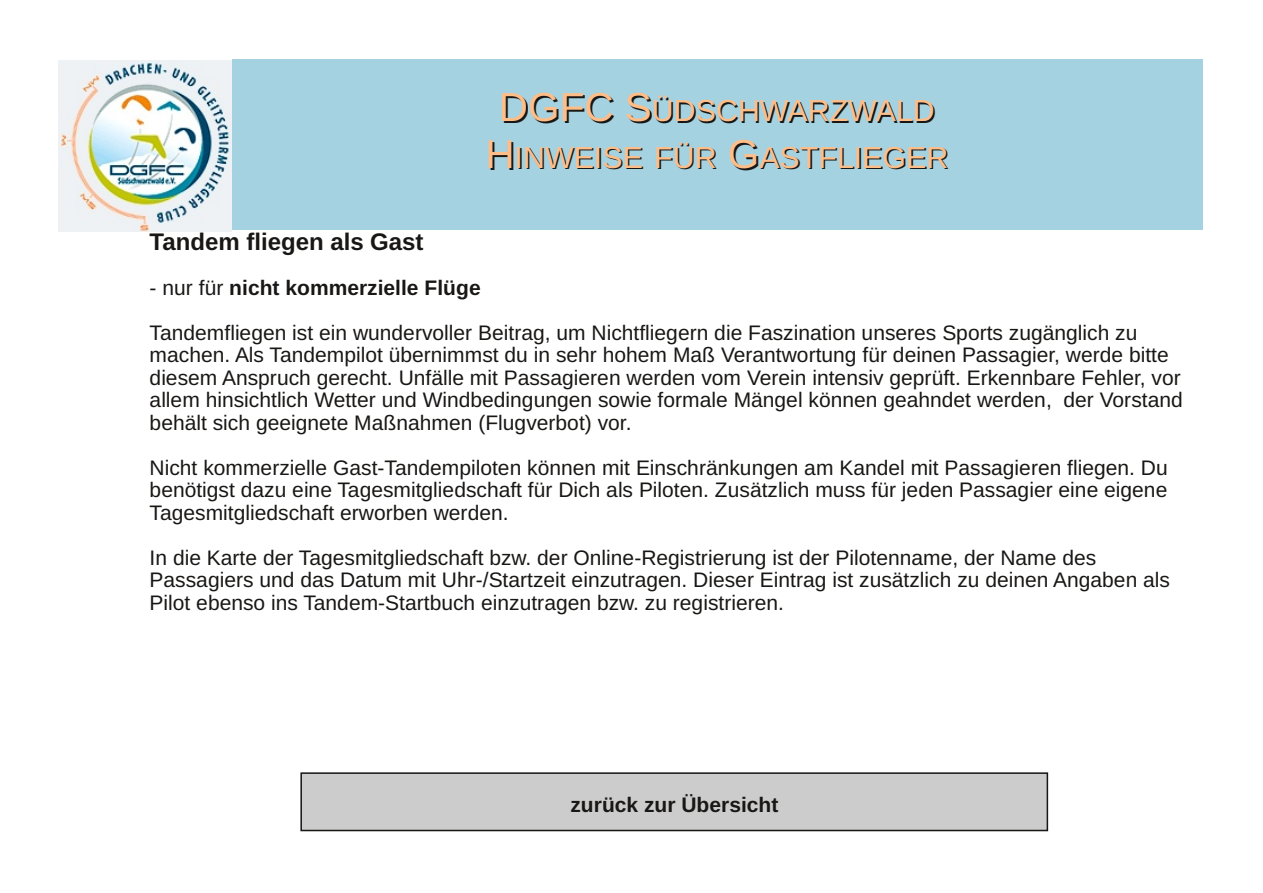
<style>
.page{position:relative;width:1263px;height:893px;background:#fff}
.page>*{position:absolute;margin:0;border:0;box-sizing:border-box;transform-origin:0 0}
.t1{font:30.3px/46.5px "Arimo";color:#181715;text-align:center}
.t2{font:700 24px "Arimo";color:#181715}
.t3{font:21px/22.5px "Arimo";color:#181715}
.t4{font:700 21px "Arimo";color:#181715}
.s1{font-size:40.5px}
.s2{color:#ffbd88}
.s3{font-weight:700}
</style>
<div class="page">
<img style="left:58px;top:60px;width:173px;height:171px">
<div style="left:232px;top:59px;width:970px;height:170px;background:#a4d2e0"></div>
<div style="left:301px;top:773px;width:746px;height:57px;background:#ccc"></div>
<div style="left:300px;top:772px;width:748px;height:59px;border:2px solid #181715"></div>
<h1 class="t1" style="left:487px;top:89px;width:464px"><span class="s1">DGFC S</span>ÜDSCHWARZWALD<br><span class="s1">H</span><span class="s2">I</span>NWE<span class="s2">I</span>SE FÜR <span class="s1">G</span>ASTFL<span class="s2">I</span>EGER</h1>
<p class="t2" style="left:150px;top:228px;width:275px">Tandem fliegen als Gast</p>
<p class="t3" style="left:150px;top:265px;width:989px;line-height:45px">- nur für <span class="s3">nicht kommerzielle Flüge<br></span>Tandemfliegen ist ein wundervoller Beitrag, um Nichtfliegern die Faszination unseres Sports zugänglich zu</p>
<p class="t3" style="left:150px;top:344px;width:1035px">machen. Als Tandempilot übernimmst du in sehr hohem Maß Verantwortung für deinen Passagier, werde bitte diesem Anspruch gerecht. Unfälle mit Passagieren werden vom Verein intensiv geprüft. Erkennbare Fehler, vor allem hinsichtlich Wetter und Windbedingungen sowie formale Mängel können geahndet werden, der Vorstand behält sich geeignete Maßnahmen (Flugverbot) vor.</p>
<p class="t3" style="left:150px;top:456px;width:1020px;text-align:justify">Nicht kommerzielle Gast-Tandempiloten können mit Einschränkungen am Kandel mit Passagieren fliegen. Du benötigst dazu eine Tagesmitgliedschaft für Dich als Piloten. Zusätzlich muss für jeden Passagier eine eigene Tagesmitgliedschaft erworben werden.</p>
<p class="t3" style="left:150px;top:546px;width:1022px">In die Karte der Tagesmitgliedschaft bzw. der Online-Registrierung ist der Pilotenname, der Name des<br>Passagiers und das Datum mit Uhr-/Startzeit einzutragen. Dieser Eintrag ist zusätzlich zu deinen Angaben als<br>Pilot ebenso ins Tandem-Startbuch einzutragen bzw. zu registrieren.</p>
<p class="t4" style="left:570px;top:792px;width:209px">zurück zur Übersicht</p>
</div>
